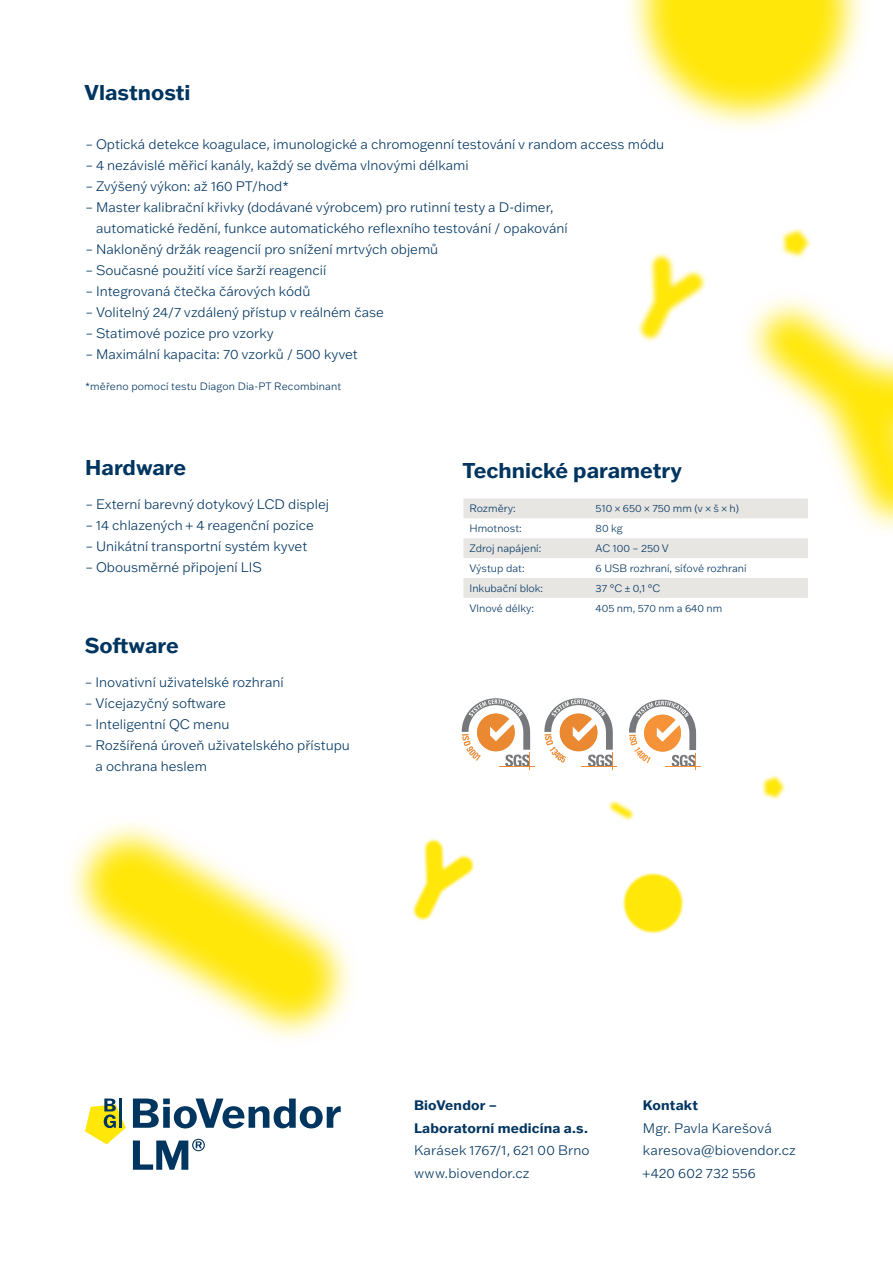
<style>
.page{position:relative;width:893px;height:1263px;background:#fff}
.page>*{position:absolute;margin:0;border:0;box-sizing:border-box;transform-origin:0 0}
.t1{font:700 21px "Franklin Gothic ATF";color:#003560}
.t2{font:300 13.5px/21px "Franklin Gothic ATF";color:#003560}
.t3{font:700 13.5px/22.5px "Franklin Gothic ATF";letter-spacing:.01em;color:#003560}
.BioVendor_text_prapo{font:300 10.5px "Franklin Gothic ATF";color:#003560}
.Popisky_obrázků{font:300 10.5px "Franklin Gothic ATF";letter-spacing:.01em;color:#003560}
</style>
<div class="page">
<svg style="left:788px;top:228px;width:16px;height:3px"></svg>
<svg style="left:628px;top:0;width:235px;height:128px"></svg>
<svg style="left:648px;top:0;width:195px;height:108px;background:#ffec40"></svg>
<svg style="left:133px;top:1098px;width:208px;height:30px"></svg>
<svg style="left:85px;top:1098px;width:41px;height:46px"></svg>
<hr style="left:120px;top:1098px;width:2px;height:30px;background:#003560">
<svg style="left:133px;top:1139px;width:72px;height:31px"></svg>
<hr style="left:499px;top:766px;width:35px;height:1px;background:#eb8933">
<svg style="left:461px;top:698px;width:70px;height:71px"></svg>
<hr style="left:581px;top:766px;width:36px;height:1px;background:#eb8933">
<svg style="left:544px;top:698px;width:69px;height:71px"></svg>
<hr style="left:665px;top:766px;width:35px;height:1px;background:#f69238">
<svg style="left:629px;top:700px;width:68px;height:69px"></svg>
<svg style="left:463px;top:231px;width:430px;height:367px"></svg>
<svg style="left:70px;top:823px;width:282px;height:216px"></svg>
<svg style="left:83px;top:836px;width:256px;height:190px"></svg>
<svg style="left:622px;top:872px;width:62px;height:62px"></svg>
<svg style="left:625px;top:875px;width:57px;height:57px;background:#ffe70e"></svg>
<svg style="left:412px;top:838px;width:63px;height:83px"></svg>
<svg style="left:414px;top:841px;width:60px;height:78px"></svg>
<svg style="left:762px;top:775px;width:24px;height:25px"></svg>
<svg style="left:765px;top:778px;width:18px;height:19px"></svg>
<svg style="left:608px;top:800px;width:27px;height:21px"></svg>
<svg style="left:610px;top:802px;width:22px;height:16px"></svg>
<h3 class="t1" style="left:85px;top:79px;width:107px">Vlastnosti</h3>
<p class="t2" style="left:85px;top:133px;width:580px">– Optická detekce koagulace, imunologické a chromogenní testování v random access módu</p>
<p class="t2" style="left:85px;top:154px;width:385px">– 4 nezávislé měřicí kanály, každý se dvěma vlnovými délkami</p>
<p class="t2" style="left:85px;top:175px;width:205px">– Zvýšený výkon: až 160 PT/hod*</p>
<p class="t2" style="left:96px;top:196px;width:473px;text-indent:-11px">– Master kalibrační křivky (dodávané výrobcem) pro rutinní testy a D-dimer, automatické ředění, funkce automatického reflexního testování / opakování</p>
<p class="t2" style="left:85px;top:238px;width:354px">– Nakloněný držák reagencií pro snížení mrtvých objemů</p>
<p class="t2" style="left:85px;top:259px;width:242px">– Současné použití více šarží reagencií</p>
<p class="t2" style="left:85px;top:280px;width:226px">– Integrovaná čtečka čárových kódů</p>
<p class="t2" style="left:85px;top:301px;width:300px">– Volitelný 24/7 vzdálený přístup v reálném čase</p>
<p class="t2" style="left:85px;top:322px;width:190px">– Statimové pozice pro vzorky</p>
<p class="t2" style="left:85px;top:343px;width:274px">– Maximální kapacita: 70 vzorků / 500 kyvet</p>
<p class="Popisky_obrázků" style="left:85px;top:380px;width:258px">*měřeno pomocí testu Diagon Dia-PT Recombinant</p>
<h3 class="t1" style="left:85px;top:453px;width:102px">Hardware</h3>
<h3 class="t1" style="left:463px;top:456px;width:221px">Technické parametry</h3>
<p class="t2" style="left:85px;top:493px;width:245px">– Externí barevný dotykový LCD displej</p>
<p class="t2" style="left:85px;top:514px;width:230px">– 14 chlazených + 4 reagenční pozice</p>
<p class="t2" style="left:85px;top:535px;width:223px">– Unikátní transportní systém kyvet</p>
<p class="t2" style="left:85px;top:556px;width:178px">– Obousměrné připojení LIS</p>
<h3 class="t1" style="left:85px;top:632px;width:96px">Software</h3>
<p class="t2" style="left:85px;top:672px;width:200px">– Inovativní uživatelské rozhraní</p>
<p class="t2" style="left:85px;top:693px;width:143px">– Vícejazyčný software</p>
<p class="t2" style="left:85px;top:714px;width:146px">– Inteligentní QC menu</p>
<p class="t2" style="left:95px;top:735px;width:256px;text-indent:-11px">– Rozšířená úroveň uživatelského přístupu a ochrana heslem</p>
<p class="BioVendor_text_prapo" style="left:469px;top:502px;width:48px">Rozměry:</p>
<p class="BioVendor_text_prapo" style="left:596px;top:502px;width:145px">510 × 650 × 750 mm (v × š × h)</p>
<p class="BioVendor_text_prapo" style="left:469px;top:521px;width:54px">Hmotnost:</p>
<p class="BioVendor_text_prapo" style="left:596px;top:521px;width:29px">80 kg</p>
<p class="BioVendor_text_prapo" style="left:469px;top:541px;width:73px">Zdroj napájení:</p>
<p class="BioVendor_text_prapo" style="left:596px;top:541px;width:75px">AC 100 – 250 V</p>
<p class="BioVendor_text_prapo" style="left:469px;top:561px;width:57px">Výstup dat:</p>
<p class="BioVendor_text_prapo" style="left:596px;top:561px;width:152px">6 USB rozhraní, síťové rozhraní</p>
<p class="BioVendor_text_prapo" style="left:469px;top:581px;width:75px">Inkubační blok:</p>
<p class="BioVendor_text_prapo" style="left:596px;top:581px;width:66px">37 °C ± 0,1 °C</p>
<p class="BioVendor_text_prapo" style="left:469px;top:601px;width:66px">Vlnové délky:</p>
<p class="BioVendor_text_prapo" style="left:596px;top:601px;width:128px">405 nm, 570 nm a 640 nm</p>
<p class="t3" style="left:414px;top:1094px;width:175px">BioVendor –<br>Laboratorní medicína a.s.</p>
<p class="t2" style="left:414px;top:1139px;width:177px;line-height:22.5px">Karásek 1767/1, 621 00 Brno www.biovendor.cz</p>
<p class="t3" style="left:643px;top:1094px;width:57px">Kontakt</p>
<p class="t2" style="left:643px;top:1117px;width:130px">Mgr. Pavla Karešová</p>
<p class="t2" style="left:643px;top:1140px;width:155px">karesova@biovendor.cz</p>
<p class="t2" style="left:643px;top:1162px;width:114px">+420 602 732 556</p>
</div>
